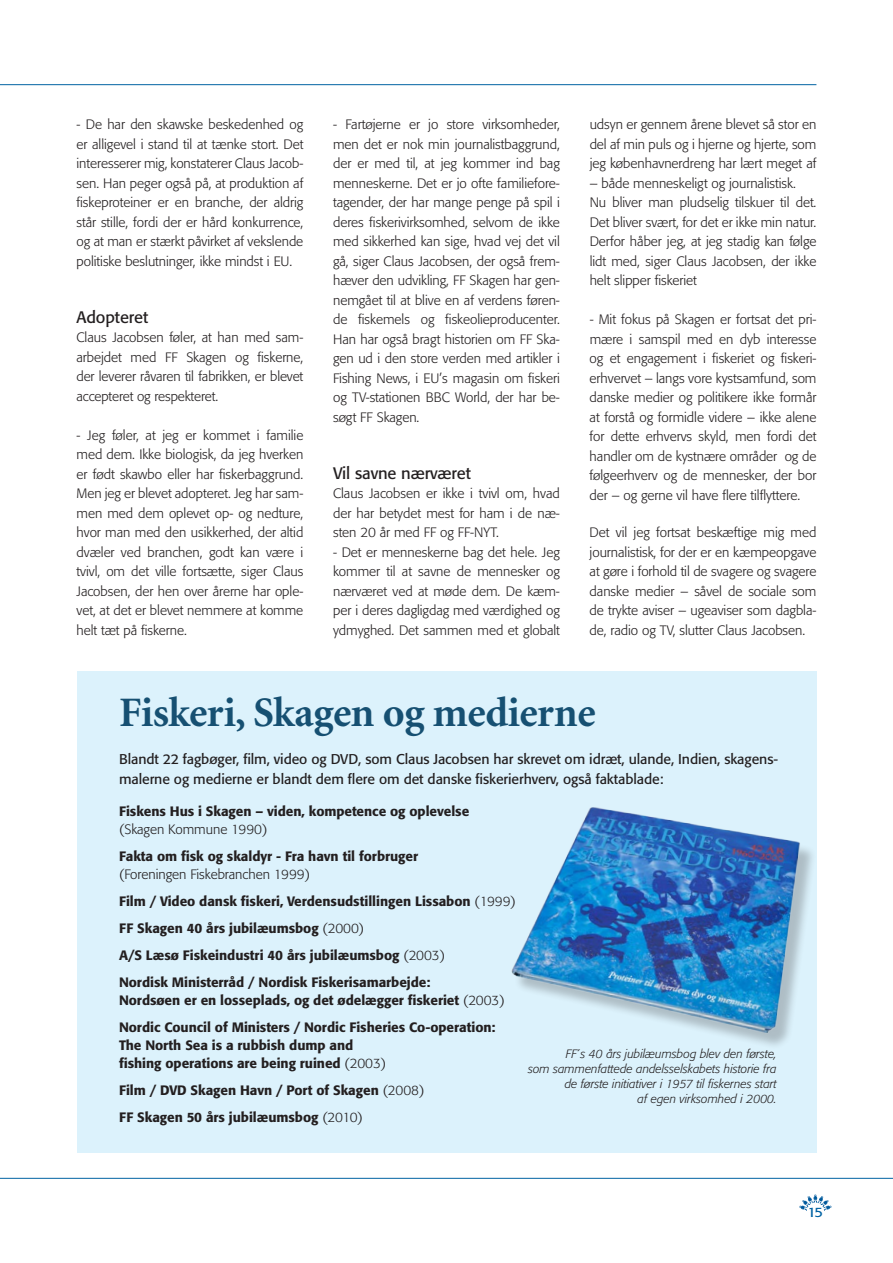
<style>
.page{position:relative;width:893px;height:1263px;background:#fff}
.page>*{position:absolute;margin:0;border:0;box-sizing:border-box;transform-origin:0 0}
.Overskrift{font:700 42px "Minion";letter-spacing:-.01em;color:#165072}
.Rubrik_2017{font:16.5px "Formata";letter-spacing:-.005em;color:#231f20}
.Rubrik_2017-2{font:14.1px/20.4px "Formata";letter-spacing:-.005em;color:#231f20}
.BRØD_2017{font:300 13.5px/19.5px "Formata";letter-spacing:-.005em;color:#231f20;text-align:justify}
.BRØD_2017-2{font:500 13.5px "Formata";letter-spacing:-.005em;color:#231f20}
.t1{font:13.5px "Formata";color:#0062a3;scale:1.1 1}
.Billedtekst_2017{font:italic 300 12px "Formata";letter-spacing:-.005em;color:#231f20}
.s1{font-weight:300}
</style>
<div class="page">
<div style="left:77px;top:671px;width:739px;height:481px;background:#dcf2fc"></div>
<hr style="left:0;top:84px;width:816px;height:1px;background:#0062a3">
<svg style="left:799px;top:1194px;width:33px;height:17px"></svg>
<hr style="left:0;top:1178px;width:893px;height:1px;background:#0062a3">
<div style="left:514px;top:810px;width:303px;height:241px;background:#dcf2fc"></div>
<img style="left:511px;top:807px;width:298px;height:234px">
<p class="BRØD_2017" style="left:77px;top:115px;width:228px">- De har den skawske beskedenhed og er alligevel i stand til at tænke stort. Det interesserer mig, konstaterer Claus Jacob&shy;sen. Han peger også på, at produktion af fiskeproteiner er en branche, der aldrig står stille, fordi der er hård konkurrence, og at man er stærkt påvirket af vekslende politiske beslutninger, ikke mindst i EU.</p>
<p class="Rubrik_2017" style="left:77px;top:307px;width:73px">Adopteret</p>
<p class="BRØD_2017" style="left:77px;top:328px;width:228px">Claus Jacobsen føler, at han med sam&shy;arbejdet med FF Skagen og fiskerne, der leverer råvaren til fabrikken, er blevet accepteret og respekteret.</p>
<p class="BRØD_2017" style="left:77px;top:425px;width:228px">- Jeg føler, at jeg er kommet i familie med dem. Ikke biologisk, da jeg hverken er født skawbo eller har fiskerbaggrund.<br>Men jeg er blevet adopteret. Jeg har sam&shy;men med dem oplevet op- og nedture, hvor man med den usikkerhed, der altid dvæler ved branchen, godt kan være i tvivl, om det ville fortsætte, siger Claus Jacobsen, der hen over årerne har ople&shy;vet, at det er blevet nemmere at komme helt tæt på fiskerne.</p>
<p class="BRØD_2017" style="left:333px;top:115px;width:228px">- Fartøjerne er jo store virksomheder, men det er nok min journalistbaggrund, der er med til, at jeg kommer ind bag menneskerne. Det er jo ofte familiefore&shy;tagender, der har mange penge på spil i deres fiskerivirksomhed, selvom de ikke med sikkerhed kan sige, hvad vej det vil gå, siger Claus Jacobsen, der også frem&shy;hæver den udvikling, FF Skagen har gen&shy;nemgået til at blive en af verdens føren&shy;de fiskemels og fiskeolieproducenter.<br>Han har også bragt historien om FF Ska&shy;gen ud i den store verden med artikler i Fishing News, i EU’s magasin om fiskeri og TV-stationen BBC World, der har be&shy;søgt FF Skagen.</p>
<p class="Rubrik_2017" style="left:333px;top:463px;width:139px">Vil savne nærværet</p>
<p class="BRØD_2017" style="left:333px;top:484px;width:228px">Claus Jacobsen er ikke i tvivl om, hvad der har betydet mest for ham i de næ&shy;sten 20 år med FF og FF-NYT.</p>
<p class="BRØD_2017" style="left:333px;top:542px;width:228px">- Det er menneskerne bag det hele. Jeg kommer til at savne de mennesker og nærværet ved at møde dem. De kæm&shy;per i deres dagligdag med værdighed og ydmyghed. Det sammen med et globalt</p>
<p class="BRØD_2017" style="left:590px;top:115px;width:228px">udsyn er gennem årene blevet så stor en del af min puls og i hjerne og hjerte, som jeg københavnerdreng har lært meget af</p>
<p class="BRØD_2017" style="left:590px;top:173px;width:208px">– både menneskeligt og journalistisk.</p>
<p class="BRØD_2017" style="left:590px;top:193px;width:228px">Nu bliver man pludselig tilskuer til det.<br>Det bliver svært, for det er ikke min natur.<br>Derfor håber jeg, at jeg stadig kan følge lidt med, siger Claus Jacobsen, der ikke helt slipper fiskeriet</p>
<p class="BRØD_2017" style="left:590px;top:310px;width:228px">- Mit fokus på Skagen er fortsat det pri&shy;mære i samspil med en dyb interesse og et engagement i fiskeriet og fiskeri&shy;erhvervet – langs vore kystsamfund, som danske medier og politikere ikke formår at forstå og formidle videre – ikke alene for dette erhvervs skyld, men fordi det handler om de kystnære områder og de følgeerhverv og de mennesker, der bor der – og gerne vil have flere tilflyttere.</p>
<p class="BRØD_2017" style="left:590px;top:523px;width:228px">Det vil jeg fortsat beskæftige mig med journalistisk, for der er en kæmpeopgave at gøre i forhold til de svagere og svagere danske medier – såvel de sociale som de trykte aviser – ugeaviser som dagbla&shy;de, radio og TV, slutter Claus Jacobsen.</p>
<p class="Overskrift" style="left:119px;top:691px;width:478px">Fiskeri, Skagen og medierne</p>
<p class="Rubrik_2017-2" style="left:119px;top:749px;width:660px">Blandt 22 fagbøger, film, video og DVD, som Claus Jacobsen har skrevet om idræt, ulande, Indien, skagens&shy;malerne og medierne er blandt dem flere om det danske fiskerierhverv, også faktablade:</p>
<p class="BRØD_2017-2" style="left:119px;top:803px;width:352px">Fiskens Hus i Skagen – viden, kompetence og oplevelse</p>
<p class="BRØD_2017" style="left:119px;top:819px;width:150px">(Skagen Kommune 1990)</p>
<p class="BRØD_2017-2" style="left:119px;top:848px;width:301px">Fakta om fisk og skaldyr - Fra havn til forbruger</p>
<p class="BRØD_2017" style="left:119px;top:864px;width:192px">(Foreningen Fiskebranchen 1999)</p>
<p class="BRØD_2017-2" style="left:119px;top:893px;width:398px">Film / Video dansk fiskeri, Verdensudstillingen Lissabon <span class="s1">(1999)</span></p>
<p class="BRØD_2017-2" style="left:119px;top:920px;width:247px">FF Skagen 40 års jubilæumsbog <span class="s1">(2000)</span></p>
<p class="BRØD_2017-2" style="left:119px;top:947px;width:327px">A/S Læsø Fiskeindustri 40 års jubilæumsbog <span class="s1">(2003)</span></p>
<p class="BRØD_2017-2" style="left:119px;top:974px;width:313px">Nordisk Ministerråd / Nordisk Fiskerisamarbejde:</p>
<p class="BRØD_2017-2" style="left:119px;top:992px;width:387px">Nordsøen er en losseplads, og det ødelægger fiskeriet <span class="s1">(2003)</span></p>
<p class="BRØD_2017-2" style="left:119px;top:1019px;width:378px">Nordic Council of Ministers / Nordic Fisheries Co-operation:</p>
<p class="BRØD_2017-2" style="left:119px;top:1037px;width:236px">The North Sea is a rubbish dump and</p>
<p class="BRØD_2017-2" style="left:119px;top:1055px;width:269px">fishing operations are being ruined <span class="s1">(2003)</span></p>
<p class="BRØD_2017-2" style="left:119px;top:1082px;width:307px">Film / DVD Skagen Havn / Port of Skagen <span class="s1">(2008)</span></p>
<p class="BRØD_2017-2" style="left:119px;top:1109px;width:245px">FF Skagen 50 års jubilæumsbog <span class="s1">(2010)</span></p>
<p class="Billedtekst_2017" style="left:566px;top:1047px;width:212px">FF´s 40 års jubilæumsbog blev den første,</p>
<p class="Billedtekst_2017" style="left:528px;top:1062px;width:250px">som sammenfattede andelsselskabets historie fra</p>
<p class="Billedtekst_2017" style="left:565px;top:1077px;width:213px">de første initiativer i 1957 til fiskernes start</p>
<p class="Billedtekst_2017" style="left:638px;top:1092px;width:141px">af egen virksomhed i 2000.</p>
<p class="t1" style="left:807px;top:1204px;width:16px">15</p>
</div>
